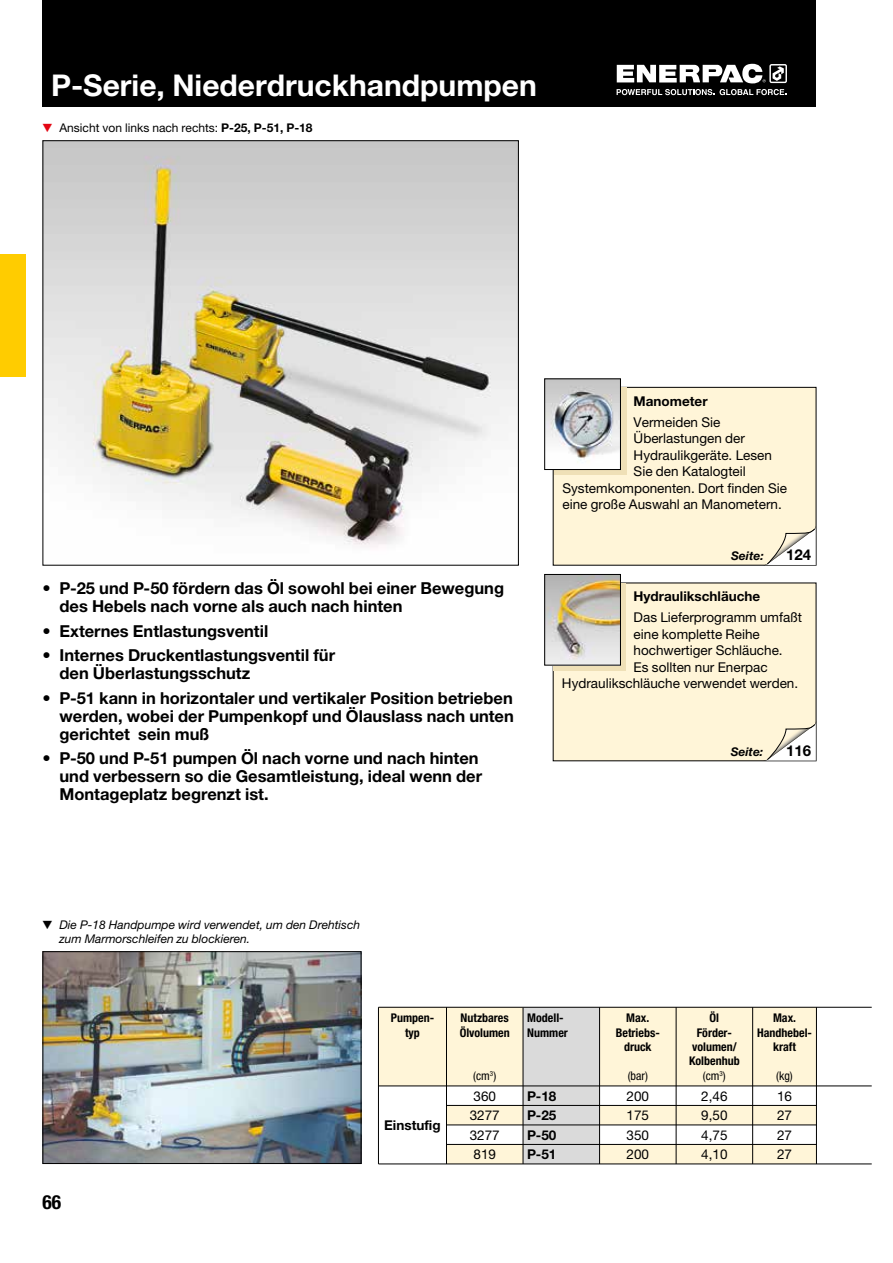
<style>
.page{position:relative;width:893px;height:1263px;background:#fff}
.page>*{position:absolute;margin:0;border:0;box-sizing:border-box;transform-origin:0 0}
.t1{font:700 30px "Helvetica Neue LTW1 G";color:#fff}
.t2{font:700 condensed 19.5px "Helvetica Neue LTW1 G";color:#000}
.t3{font:700 16.5px/18px "Helvetica Neue LTW1 G";color:#000}
.t4{font:700 15px "Helvetica Neue LTW1 G";color:#000}
.t5{font:13.5px/19.5px "Helvetica Neue LTW1 G";color:#000;text-align:justify}
.t6{font:700 13.5px/19.5px "Helvetica Neue LTW1 G";color:#000;text-align:justify}
.t7{font:700 condensed 12px/14.4px "Helvetica Neue LTW1 G";color:#000;text-align:center}
.t8{font:italic 12px/14.2px "Helvetica Neue LTW1 G";color:#000}
.t9{font:12px "Helvetica Neue LTW1 G";color:#000}
.t10{font:condensed 12px "Helvetica Neue LTW1 G";color:#000}
.t11{font:italic 700 12px "Helvetica Neue LTW1 G";color:#000}
.s1{font-weight:700}
.s2{font-weight:400}
</style>
<div class="page">
<div style="left:43px;top:0;width:773px;height:106px;background:#000"></div>
<svg style="left:617px;top:89px;width:97px;height:6px"></svg>
<svg style="left:720px;top:89px;width:66px;height:6px"></svg>
<svg style="left:617px;top:64px;width:170px;height:19px"></svg>
<div style="left:0;top:254px;width:26px;height:122px;background:#fc0"></div>
<div style="left:553px;top:583px;width:263px;height:178px;background:#fff5d8"></div>
<svg style="left:763px;top:720px;width:53px;height:41px"></svg>
<div style="left:554px;top:583px;width:72px;height:87px;background:#efe0b7"></div>
<img style="left:546px;top:576px;width:73px;height:87px">
<div style="left:544px;top:574px;width:77px;height:91px;border:1px solid #000"></div>
<div style="left:378px;top:1007px;width:438px;height:79px;background:#fff5d8"></div>
<div style="left:446px;top:1105px;width:370px;height:20px;background:#fff5d8"></div>
<div style="left:446px;top:1144px;width:370px;height:20px;background:#fff5d8"></div>
<div style="left:523px;top:1007px;width:77px;height:157px;background:#dadada"></div>
<img style="left:45px;top:142px;width:472px;height:405px">
<img style="left:45px;top:953px;width:314px;height:209px">
<div style="left:43px;top:951px;width:318px;height:213px;border:1px solid #000"></div>
<hr style="left:446px;top:1105px;width:370px;height:1px;background:#000">
<hr style="left:446px;top:1125px;width:370px;height:1px;background:#000">
<hr style="left:446px;top:1144px;width:370px;height:1px;background:#000">
<hr style="left:378px;top:1164px;width:494px;height:1px;background:#000">
<hr style="left:378px;top:1007px;width:494px;height:1px;background:#000">
<hr style="left:378px;top:1007px;width:1px;height:157px;background:#000">
<hr style="left:816px;top:1007px;width:1px;height:157px;background:#000">
<div style="left:553px;top:387px;width:263px;height:178px;background:#fff5d8"></div>
<svg style="left:763px;top:524px;width:53px;height:41px"></svg>
<div style="left:554px;top:388px;width:72px;height:87px;background:#efe0b7"></div>
<img style="left:546px;top:380px;width:73px;height:88px">
<div style="left:544px;top:378px;width:77px;height:92px;border:1px solid #000"></div>
<hr style="left:378px;top:1086px;width:494px;height:1px;background:#000">
<hr style="left:446px;top:1007px;width:1px;height:157px;background:#000">
<hr style="left:523px;top:1008px;width:1px;height:156px;background:#000">
<hr style="left:599px;top:1007px;width:1px;height:157px;background:#000">
<hr style="left:676px;top:1007px;width:1px;height:157px;background:#000">
<hr style="left:752px;top:1007px;width:1px;height:157px;background:#000">
<h1 class="t1" style="left:51px;top:66px;width:487px">P-Serie, Niederdruckhandpumpen</h1>
<p class="t9" style="left:60px;top:120px;width:255px">Ansicht von links nach rechts: <span class="s1">P-25, P-51, P-18</span></p>
<p class="t3" style="left:59px;top:579px;width:446px;text-indent:-17px">• P-25 und P-50 fördern das Öl sowohl bei einer Bewegung des Hebels nach vorne als auch nach hinten</p>
<p class="t3" style="left:42px;top:622px;width:227px">• Externes Entlastungsventil</p>
<p class="t3" style="left:59px;top:646px;width:277px;text-indent:-17px">• Internes Druckentlastungsventil für den Überlastungsschutz</p>
<p class="t3" style="left:59px;top:688px;width:456px;text-align:justify;text-indent:-17px">• P-51 kann in horizontaler und vertikaler Position betrieben werden, wobei der Pumpenkopf und Ölauslass nach unten gerichtet sein muß</p>
<p class="t3" style="left:59px;top:749px;width:424px;text-indent:-17px">• P-50 und P-51 pumpen Öl nach vorne und nach hinten und verbessern so die Gesamtleistung, ideal wenn der<br>Montageplatz begrenzt ist.</p>
<p class="t8" style="left:60px;top:917px;width:302px;text-indent:-17px">▼ Die P-18 Handpumpe wird verwendet, um den Drehtisch zum Marmorschleifen zu blockieren.</p>
<p class="t6" style="left:634px;top:391px;width:75px">Manometer</p>
<p class="t5" style="left:634px;top:412px;width:88px">Vermeiden Sie</p>
<p class="t5" style="left:634px;top:428px;width:113px">Überlastungen der</p>
<p class="t5" style="left:634px;top:445px;width:140px">Hydraulikgeräte. Lesen</p>
<p class="t5" style="left:634px;top:461px;width:114px">Sie den Katalogteil</p>
<p class="t5" style="left:562px;top:478px;width:226px">Systemkomponenten. Dort finden Sie</p>
<p class="t5" style="left:562px;top:494px;width:221px">eine große Auswahl an Manometern.</p>
<p class="t11" style="left:731px;top:549px;width:34px">Seite:</p>
<p class="t4" style="left:786px;top:546px;width:27px">124</p>
<p class="t6" style="left:634px;top:587px;width:128px">Hydraulikschläuche</p>
<p class="t5" style="left:634px;top:607px;width:170px">Das Lieferprogramm umfaßt</p>
<p class="t5" style="left:634px;top:624px;width:128px">eine komplette Reihe</p>
<p class="t5" style="left:634px;top:640px;width:151px">hochwertiger Schläuche.</p>
<p class="t5" style="left:634px;top:657px;width:136px">Es sollten nur Enerpac</p>
<p class="t5" style="left:562px;top:673px;width:238px">Hydraulikschläuche verwendet werden.</p>
<p class="t11" style="left:731px;top:744px;width:34px">Seite:</p>
<p class="t4" style="left:786px;top:741px;width:27px">116</p>
<p class="t7" style="left:391px;top:1011px;width:45px">Pumpen&shy;typ</p>
<p class="t7" style="left:460px;top:1011px;width:52px;text-align:left">Nutzbares<br>Ölvolumen</p>
<p class="t10" style="left:473px;top:1069px;width:24px">(cm<sup>3</sup>)</p>
<p class="t7" style="left:527px;top:1011px;width:42px;text-align:left">Modell-<br>Nummer</p>
<p class="t7" style="left:616px;top:1011px;width:45px">Max.<br>Betriebs&shy;druck</p>
<p class="t10" style="left:628px;top:1069px;width:22px">(bar)</p>
<p class="t7" style="left:689px;top:1011px;width:52px">Öl<br>Förder&shy;volumen/<br>Kolbenhub <span class="s2">(cm</span><sup>3</sup><span class="s2">)</span></p>
<p class="t7" style="left:757px;top:1011px;width:56px">Max.<br>Handhebel&shy;kraft</p>
<p class="t10" style="left:776px;top:1069px;width:18px">(kg)</p>
<p class="t2" style="left:43px;top:1190px;width:20px">66</p>
<p class="t6" style="left:384px;top:1115px;width:58px">Einstufig</p>
<p class="t6" style="left:527px;top:1086px;width:31px">P-18<br>P-25<br>P-50<br>P-51</p>
<p class="t5" style="left:777px;top:1086px;width:17px">16<br>27<br>27<br>27</p>
<p class="t5" style="left:470px;top:1086px;width:32px;text-align:left">360<br>3277<br>3277<br>819</p>
<p class="t5" style="left:701px;top:1086px;width:28px">2,46<br>9,50<br>4,75<br>4,10</p>
<p class="t5" style="left:627px;top:1086px;width:24px">200<br>175<br>350<br>200</p>
</div>
